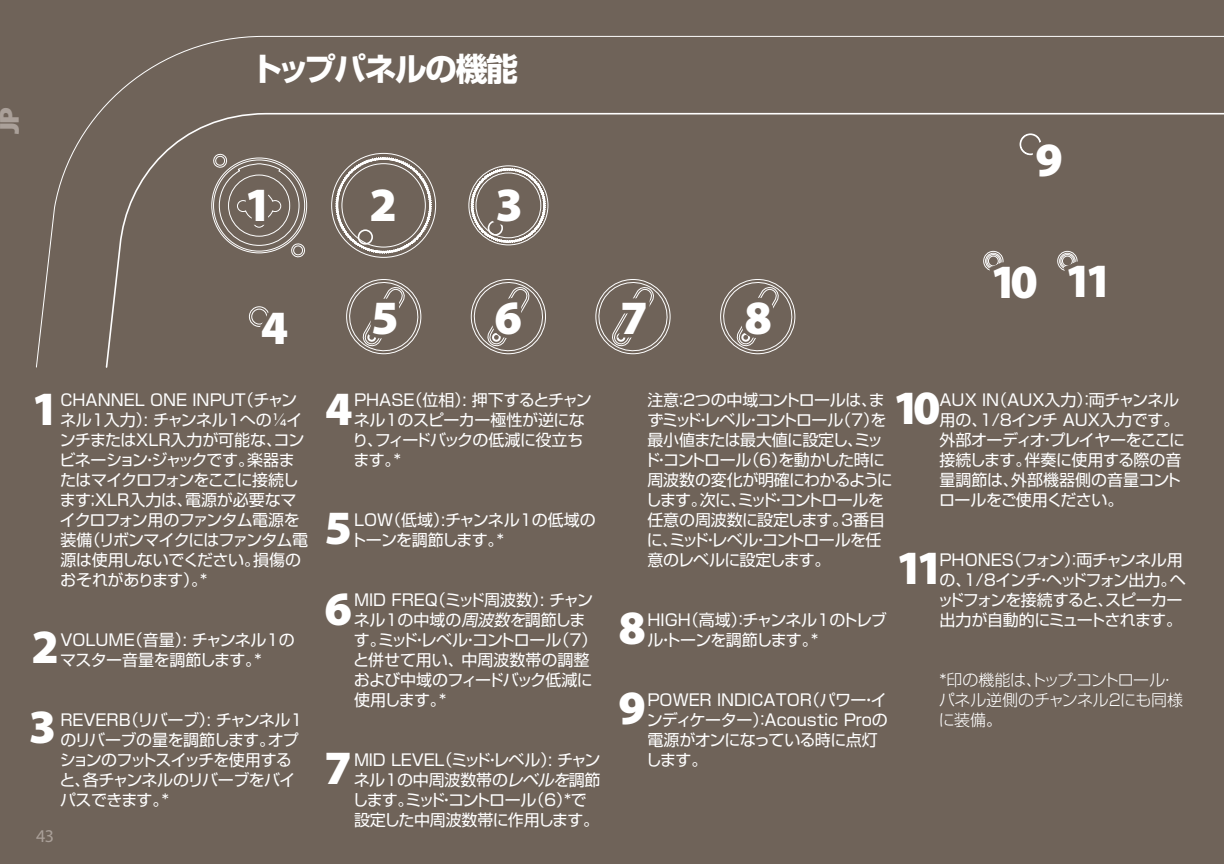
<style>
.page{position:relative;width:1224px;height:864px;background:#6f6359}
.page>*{position:absolute;margin:0;border:0;box-sizing:border-box;transform-origin:0 0}
.t1{font:900 48px/80.6px "Myriad Pro";letter-spacing:-.15em;color:#fff}
.t2{font:700 32px "Shin Go Pro";letter-spacing:-.05em;color:#fff}
.t3{font:900 28px "Myriad Pro";color:#aaa099}
.t4{font:18px "Myriad Pro";color:#aaa099}
.t5{font:16px/20px "Shin Go Pro";letter-spacing:-.035em;color:#fff}
.t6{font:16px/20px "Shin Go Pro";letter-spacing:-.01em;color:#fff}
.t7{font:16px/20px "Shin Go Pro";color:#fff}
.t8{font:300 16px/20px "Shin Go Pro";letter-spacing:-.02em;color:#fff}
.s1{font-style:italic}
</style>
<div class="page">
<svg style="left:36px;top:36px;width:1188px;height:332px"></svg>
<svg style="left:211px;top:152px;width:96px;height:107px"></svg>
<svg style="left:335px;top:157px;width:97px;height:97px"></svg>
<svg style="left:468px;top:165px;width:80px;height:80px"></svg>
<svg style="left:254px;top:305px;width:41px;height:47px"></svg>
<svg style="left:345px;top:278px;width:78px;height:78px"></svg>
<svg style="left:469px;top:278px;width:78px;height:78px"></svg>
<svg style="left:594px;top:278px;width:78px;height:78px"></svg>
<svg style="left:719px;top:278px;width:78px;height:78px"></svg>
<svg style="left:1029px;top:136px;width:42px;height:48px"></svg>
<svg style="left:983px;top:251px;width:130px;height:55px"></svg>
<h3 class="t3" style="left:-9px;top:134px;width:29px;rotate:-90deg">JP</h3>
<h2 class="t2" style="left:251px;top:44px;width:269px">トップパネルの機能</h2>
<h1 class="t1" style="left:244px;top:162px;width:29px">1</h1>
<h1 class="t1" style="left:369px;top:162px;width:29px">2</h1>
<h1 class="t1" style="left:496px;top:162px;width:29px">3</h1>
<h1 class="t1" style="left:261px;top:285px;width:29px">4</h1>
<h1 class="t1" style="left:371px;top:276px;width:29px">5</h1>
<h1 class="t1" style="left:494px;top:275px;width:29px">6</h1>
<h1 class="t1" style="left:620px;top:275px;width:29px">7</h1>
<h1 class="t1" style="left:744px;top:275px;width:29px">8</h1>
<h1 class="t1" style="left:1035px;top:117px;width:29px">9</h1>
<h1 class="t1" style="left:990px;top:239px;width:124px">10 11</h1>
<p class="t5" style="left:59px;top:388px;width:250px">CHANNEL ONE INPUT（チャンネル1入力）: チャンネル1への¼インチまたはXLR入力が可能な、コンビネーション・ジャックです。楽器またはマイクロフォンをここに接続します；XLR入力は、電源が必要なマイクロフォン用のファンタム電源を装備（リボンマイクにはファンタム電源は使用しないでください。損傷のおそれがあります）。*</p>
<p class="t5" style="left:353px;top:388px;width:241px">PHASE（位相）: 押下するとチャンネル1のスピーカー極性が逆になり、フィードバックの低減に役立ちます。*</p>
<h1 class="t1" style="left:31px;top:366px;width:29px">1</h1>
<h1 class="t1" style="left:325px;top:366px;width:29px">4</h1>
<p class="t5" style="left:351px;top:508px;width:247px">LOW（低域）:チャンネル1の低域のトーンを調節します。*</p>
<h1 class="t1" style="left:325px;top:486px;width:29px">5<br>6</h1>
<p class="t5" style="left:353px;top:588px;width:246px">MID FREQ（ミッド周波数）: チャンネル1の中域の<span class="s1">周波数を</span>調節します。ミッド・レベル・コントロール（7）と併せて用い、中周波数帯の調整および中域のフィードバック低減に使用します。*</p>
<h1 class="t1" style="left:29px;top:605px;width:31px">2<br>3</h1>
<p class="t5" style="left:60px;top:628px;width:236px">VOLUME（音量）: チャンネル1のマスター音量を調節します。*</p>
<p class="t5" style="left:60px;top:708px;width:245px">REVERB（リバーブ）: チャンネル1のリバーブの量を調節します。オプションのフットスイッチを使用すると、各チャンネルのリバーブをバイパスできます。*</p>
<p class="t6" style="left:352px;top:748px;width:250px">MID LEVEL（ミッド・レベル）: チャンネル1の中周波数帯の<span class="s1">レベルを</span>調節します。ミッド・コントロール（6）*で設定した中周波数帯に作用します。</p>
<h1 class="t1" style="left:325px;top:725px;width:29px">7</h1>
<p class="t4" style="left:36px;top:824px;width:20px">43</p>
<p class="t5" style="left:939px;top:388px;width:248px">AUX IN（AUX入力）：両チャンネル用の、1/8インチ AUX入力です。外部オーディオ・プレイヤーをここに接続します。伴奏に使用する際の音量調節は、外部機器側の音量コントロールをご使用ください。</p>
<p class="t5" style="left:644px;top:388px;width:250px">注意：2つの中域コントロールは、まずミッド・レベル・コントロール（7）を最小値または最大値に設定し、ミッド・コントロール（6）を動かした時に周波数の変化が明確にわかるようにします。次に、ミッド・コントロールを任意の周波数に設定します。3番目に、ミッド・レベル・コントロールを任意のレベルに設定します。</p>
<h1 class="t1" style="left:893px;top:366px;width:49px">10</h1>
<p class="t5" style="left:937px;top:548px;width:250px">PHONES（フォン）：両チャンネル用の、1/8インチ・ヘッドフォン出力。ヘッドフォンを接続すると、スピーカー出力が自動的にミュートされます。</p>
<h1 class="t1" style="left:896px;top:526px;width:49px">11</h1>
<p class="t5" style="left:647px;top:608px;width:241px">HIGH（高域）：チャンネル1のトレブル・トーンを調節します。*</p>
<h1 class="t1" style="left:619px;top:585px;width:29px">8</h1>
<p class="t7" style="left:646px;top:688px;width:243px">POWER INDICATOR（パワー・インディケーター）：Acoustic Proの電源がオンになっている時に点灯します。</p>
<h1 class="t1" style="left:619px;top:666px;width:29px">9</h1>
<p class="t8" style="left:939px;top:668px;width:246px">*印の機能は、トップ・コントロール・パネル逆側のチャンネル2にも同様に装備。</p>
</div>
